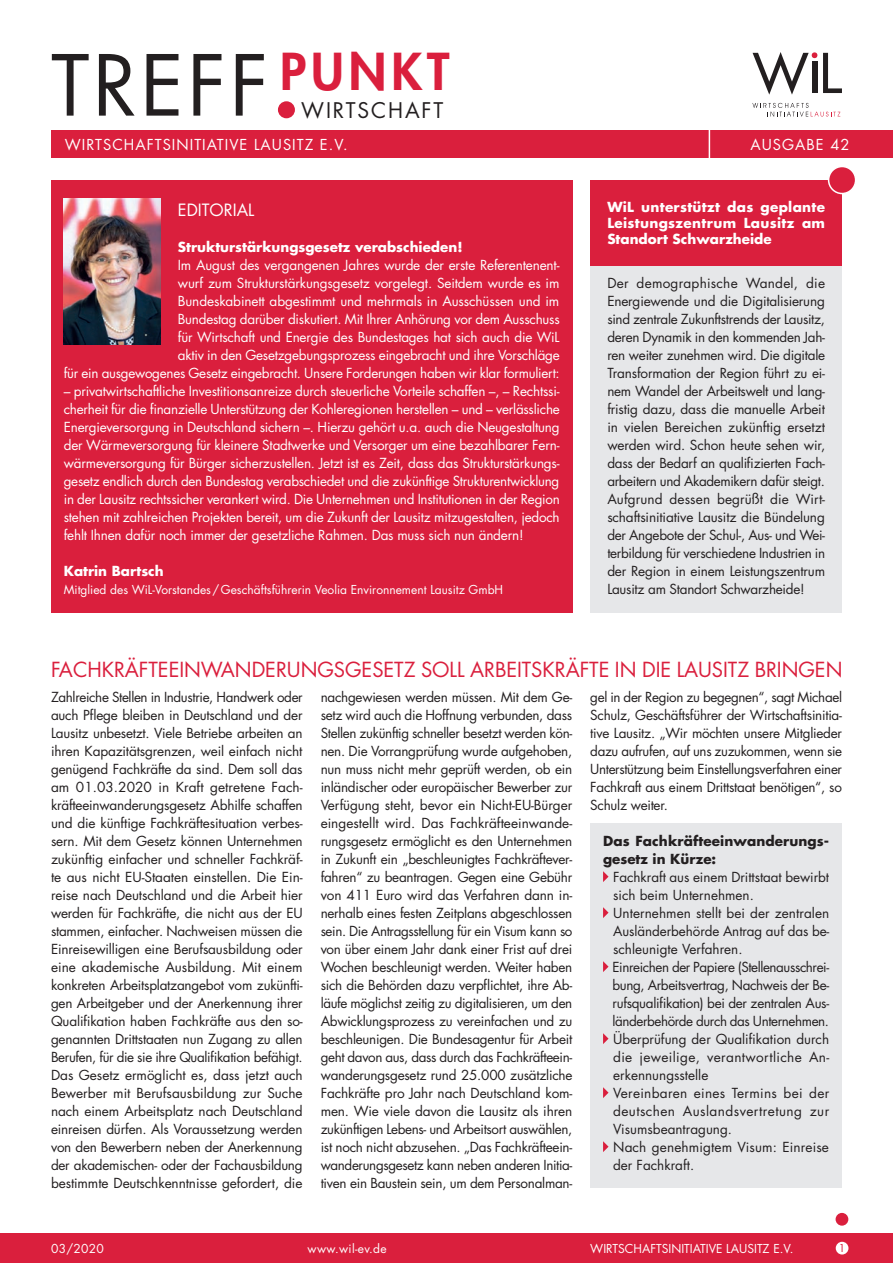
<style>
.page{position:relative;width:893px;height:1263px;background:#fff}
.page>*{position:absolute;margin:0;border:0;box-sizing:border-box;transform-origin:0 0}
.t1{font:81.75px "Futura";letter-spacing:.04em;color:#231f20}
.t2{font:800 49.5px "Futura";letter-spacing:.1em;color:#da1f3d}
.t3{font:21px "Futura";letter-spacing:.09em;color:#231f20}
.Überschrift{font:20.25px "Futura";letter-spacing:-.005em;color:#da1f3d}
.Fließtext_weiß{font:16.5px "Futura";color:#fff}
.t4{font:14.7px "Futura";letter-spacing:.07em;color:#fff}
.Fließtext_schwarz{font:13.5px/18px "Futura";letter-spacing:-.01em;color:#231f20;text-align:justify}
.Fließtext_weiß-2{font:13.5px/18px "Futura";letter-spacing:-.015em;color:#fff;text-align:right}
.Fließtext_weiß-3{font:700 13.5px/16.2px "Futura";color:#fff;text-align:justify}
.Fließtext_schwarz-2{font:13.5px/18px "Futura";letter-spacing:.01em;color:#231f20}
.Fließtext_schwarz-3{font:700 13.5px/18px "Futura";letter-spacing:.005em;color:#231f20}
.Fließtext_weiß-4{font:12px "Futura";color:#fff}
.Fließtext_weiß-5{font:12px "Futura";letter-spacing:.025em;color:#fff}
.t5{font:10.5px "Futura";color:#da1f3d}
</style>
<div class="page">
<div style="left:0;top:1233px;width:893px;height:30px;background:#da1f3d"></div>
<div style="left:836px;top:1242px;width:12px;height:12px;background:#fff;border-radius:50%"></div>
<div style="left:836px;top:1213px;width:12px;height:13px;background:#da1f3d;border-radius:50%"></div>
<div style="left:590px;top:824px;width:252px;height:364px;background:#e6e7e9"></div>
<div style="left:51px;top:130px;width:842px;height:28px;background:#da1f3d"></div>
<div style="left:51px;top:180px;width:521px;height:432px;background:#da1f3d"></div>
<hr style="left:709px;top:129px;width:1px;height:30px;background:#fff">
<div style="left:278px;top:101px;width:17px;height:17px;background:#da1f3d;border-radius:50%"></div>
<svg style="left:823px;top:53px;width:19px;height:40px"></svg>
<svg style="left:753px;top:52px;width:64px;height:43px"></svg>
<svg style="left:752px;top:103px;width:88px;height:14px"></svg>
<img style="left:64px;top:198px;width:97px;height:146px">
<svg style="left:603px;top:871px;width:5px;height:11px"></svg>
<svg style="left:603px;top:907px;width:5px;height:11px"></svg>
<svg style="left:603px;top:961px;width:5px;height:11px"></svg>
<svg style="left:603px;top:1033px;width:5px;height:11px"></svg>
<svg style="left:603px;top:1087px;width:5px;height:11px"></svg>
<svg style="left:603px;top:1141px;width:5px;height:11px"></svg>
<div style="left:590px;top:180px;width:252px;height:432px;background:#e6e7e9"></div>
<div style="left:590px;top:180px;width:252px;height:86px;background:#da1f3d"></div>
<div style="left:829px;top:166px;width:27px;height:28px;background:#da1f3d;border-radius:50%"></div>
<div style="left:828px;top:166px;width:28px;height:28px;border:2px solid #fff;border-radius:50%"></div>
<p class="t1" style="left:51px;top:33px;width:219px">TREFF</p>
<p class="t2" style="left:280px;top:40px;width:171px">PUNKT</p>
<p class="t3" style="left:301px;top:97px;width:144px">WIRTSCHAFT</p>
<p class="t4" style="left:65px;top:135px;width:284px">WIRTSCHAFTSINITIATIVE LAUSITZ E.V.</p>
<p class="t4" style="left:750px;top:135px;width:100px">AUSGABE 42</p>
<p class="Fließtext_weiß" style="left:178px;top:199px;width:78px">EDITORIAL</p>
<p class="Fließtext_weiß-3" style="left:178px;top:239px;width:286px">Strukturstärkungsgesetz verabschieden!</p>
<p class="Fließtext_weiß-2" style="left:64px;top:256px;width:497px">Im August des vergangenen Jahres wurde der erste Referentenent-<br>wurf zum Strukturstärkungsgesetz vorgelegt. Seitdem wurde es im<br>Bundeskabinett abgestimmt und mehrmals in Ausschüssen und im<br>Bundestag darüber diskutiert. Mit Ihrer Anhörung vor dem Ausschuss<br>für Wirtschaft und Energie des Bundestages hat sich auch die WiL<br>aktiv in den Gesetzgebungsprozess eingebracht und ihre Vorschläge<br>für ein ausgewogenes Gesetz eingebracht. Unsere Forderungen haben wir klar formuliert:</p>
<p class="Fließtext_weiß-2" style="left:64px;top:382px;width:498px;text-align:justify">– privatwirtschaftliche Investitionsanreize durch steuerliche Vorteile schaffen –, – Rechtssi&shy;cherheit für die finanzielle Unterstützung der Kohleregionen herstellen – und – verlässliche Energieversorgung in Deutschland sichern –. Hierzu gehört u.a. auch die Neugestaltung der Wärmeversorgung für kleinere Stadtwerke und Versorger um eine bezahlbarer Fern&shy;wärmeversorgung für Bürger sicherzustellen. Jetzt ist es Zeit, dass das Strukturstärkungs&shy;gesetz endlich durch den Bundestag verabschiedet und die zukünftige Strukturentwicklung in der Lausitz rechtssicher verankert wird. Die Unternehmen und Institutionen in der Region stehen mit zahlreichen Projekten bereit, um die Zukunft der Lausitz mitzugestalten, jedoch fehlt Ihnen dafür noch immer der gesetzliche Rahmen. Das muss sich nun ändern!</p>
<p class="Fließtext_weiß-3" style="left:64px;top:563px;width:101px">Katrin Bartsch</p>
<p class="Fließtext_weiß-4" style="left:64px;top:582px;width:441px">Mitglied des WiL-Vorstandes/Geschäftsführerin Veolia Environnement Lausitz GmbH</p>
<p class="Fließtext_weiß-3" style="left:607px;top:199px;width:219px">WiL unterstützt das geplante Leistungszentrum Lausitz am Standort Schwarzheide</p>
<p class="Fließtext_schwarz" style="left:607px;top:274px;width:219px">Der demographische Wandel, die Energiewende und die Digitalisierung sind zentrale Zukunftstrends der Lausitz, deren Dynamik in den kommenden Jah&shy;ren weiter zunehmen wird. Die digitale Transformation der Region führt zu ei&shy;nem Wandel der Arbeitswelt und lang&shy;fristig dazu, dass die manuelle Arbeit in vielen Bereichen zukünftig ersetzt werden wird. Schon heute sehen wir, dass der Bedarf an qualifizierten Fach&shy;arbeitern und Akademikern dafür steigt.<br>Aufgrund dessen begrüßt die Wirt&shy;schaftsinitiative Lausitz die Bündelung der Angebote der Schul-, Aus- und Wei&shy;terbildung für verschiedene Industrien in der Region in einem Leistungszentrum Lausitz am Standort Schwarzheide!</p>
<p class="Überschrift" style="left:51px;top:656px;width:793px">FACHKRÄFTEEINWANDERUNGSGESETZ SOLL ARBEITSKRÄFTE IN DIE LAUSITZ BRINGEN</p>
<p class="Fließtext_schwarz" style="left:51px;top:688px;width:253px">Zahlreiche Stellen in Industrie, Handwerk oder auch Pflege bleiben in Deutschland und der Lausitz unbesetzt. Viele Betriebe arbeiten an ihren Kapazitätsgrenzen, weil einfach nicht genügend Fachkräfte da sind. Dem soll das am 01.03.2020 in Kraft getretene Fach&shy;kräfteeinwanderungsgesetz Abhilfe schaffen und die künftige Fachkräftesituation verbes&shy;sern. Mit dem Gesetz können Unternehmen zukünftig einfacher und schneller Fachkräf&shy;te aus nicht EU-Staaten einstellen. Die Ein&shy;reise nach Deutschland und die Arbeit hier werden für Fachkräfte, die nicht aus der EU stammen, einfacher. Nachweisen müssen die Einreisewilligen eine Berufsausbildung oder eine akademische Ausbildung. Mit einem konkreten Arbeitsplatzangebot vom zukünfti&shy;gen Arbeitgeber und der Anerkennung ihrer Qualifikation haben Fachkräfte aus den so&shy;genannten Drittstaaten nun Zugang zu allen Berufen, für die sie ihre Qualifikation befähigt.<br>Das Gesetz ermöglicht es, dass jetzt auch Bewerber mit Berufsausbildung zur Suche nach einem Arbeitsplatz nach Deutschland einreisen dürfen. Als Voraussetzung werden von den Bewerbern neben der Anerkennung der akademischen- oder der Fachausbildung bestimmte Deutschkenntnisse gefordert, die</p>
<p class="Fließtext_schwarz" style="left:321px;top:688px;width:253px">nachgewiesen werden müssen. Mit dem Ge&shy;setz wird auch die Hoffnung verbunden, dass Stellen zukünftig schneller besetzt werden kön&shy;nen. Die Vorrangprüfung wurde aufgehoben, nun muss nicht mehr geprüft werden, ob ein inländischer oder europäischer Bewerber zur Verfügung steht, bevor ein Nicht-EU-Bürger eingestellt wird. Das Fachkräfteeinwande&shy;rungsgesetz ermöglicht es den Unternehmen in Zukunft ein „beschleunigtes Fachkräftever&shy;fahren“ zu beantragen. Gegen eine Gebühr von 411 Euro wird das Verfahren dann in&shy;nerhalb eines festen Zeitplans abgeschlossen sein. Die Antragsstellung für ein Visum kann so von über einem Jahr dank einer Frist auf drei Wochen beschleunigt werden. Weiter haben sich die Behörden dazu verpflichtet, ihre Ab&shy;läufe möglichst zeitig zu digitalisieren, um den Abwicklungsprozess zu vereinfachen und zu beschleunigen. Die Bundesagentur für Arbeit geht davon aus, dass durch das Fachkräfteein&shy;wanderungsgesetz rund 25.000 zusätzliche Fachkräfte pro Jahr nach Deutschland kom&shy;men. Wie viele davon die Lausitz als ihren zukünftigen Lebens- und Arbeitsort auswählen, ist noch nicht abzusehen. „Das Fachkräfteein&shy;wanderungsgesetz kann neben anderen Initia&shy;tiven ein Baustein sein, um dem Personalman-</p>
<p class="Fließtext_schwarz" style="left:590px;top:688px;width:253px">gel in der Region zu begegnen“, sagt Michael Schulz, Geschäftsführer der Wirtschaftsinitia&shy;tive Lausitz. „Wir möchten unsere Mitglieder dazu aufrufen, auf uns zuzukommen, wenn sie Unterstützung beim Einstellungsverfahren einer Fachkraft aus einem Drittstaat benötigen“, so Schulz weiter.</p>
<p class="Fließtext_schwarz-3" style="left:603px;top:832px;width:228px">Das Fachkräfteeinwanderungs&shy;gesetz in Kürze:</p>
<p class="Fließtext_schwarz" style="left:613px;top:868px;width:217px">Fachkraft aus einem Drittstaat bewirbt sich beim Unternehmen.</p>
<p class="Fließtext_schwarz" style="left:613px;top:904px;width:218px">Unternehmen stellt bei der zentralen Ausländerbehörde Antrag auf das be&shy;schleunigte Verfahren.</p>
<p class="Fließtext_schwarz" style="left:612px;top:958px;width:218px">Einreichen der Papiere (Stellenausschrei&shy;bung, Arbeitsvertrag, Nachweis der Be&shy;rufsqualifikation) bei der zentralen Aus&shy;länderbehörde durch das Unternehmen.</p>
<p class="Fließtext_schwarz" style="left:613px;top:1030px;width:218px">Überprüfung der Qualifikation durch die jeweilige, verantwortliche An&shy;erkennungsstelle</p>
<p class="Fließtext_schwarz" style="left:613px;top:1084px;width:218px">Vereinbaren eines Termins bei der deutschen Auslandsvertretung zur Visumsbeantragung.</p>
<p class="Fließtext_schwarz-2" style="left:613px;top:1138px;width:217px">Nach genehmigtem Visum: Einreise der Fachkraft.</p>
<p class="Fließtext_weiß-4" style="left:51px;top:1240px;width:54px">03/2020</p>
<p class="Fließtext_weiß-5" style="left:308px;top:1240px;width:81px">www.wil-ev.de</p>
<p class="Fließtext_weiß-4" style="left:590px;top:1240px;width:205px">WIRTSCHAFTSINITIATIVE LAUSITZ E.V.</p>
<p class="t5" style="left:839px;top:1241px;width:8px">1</p>
</div>
